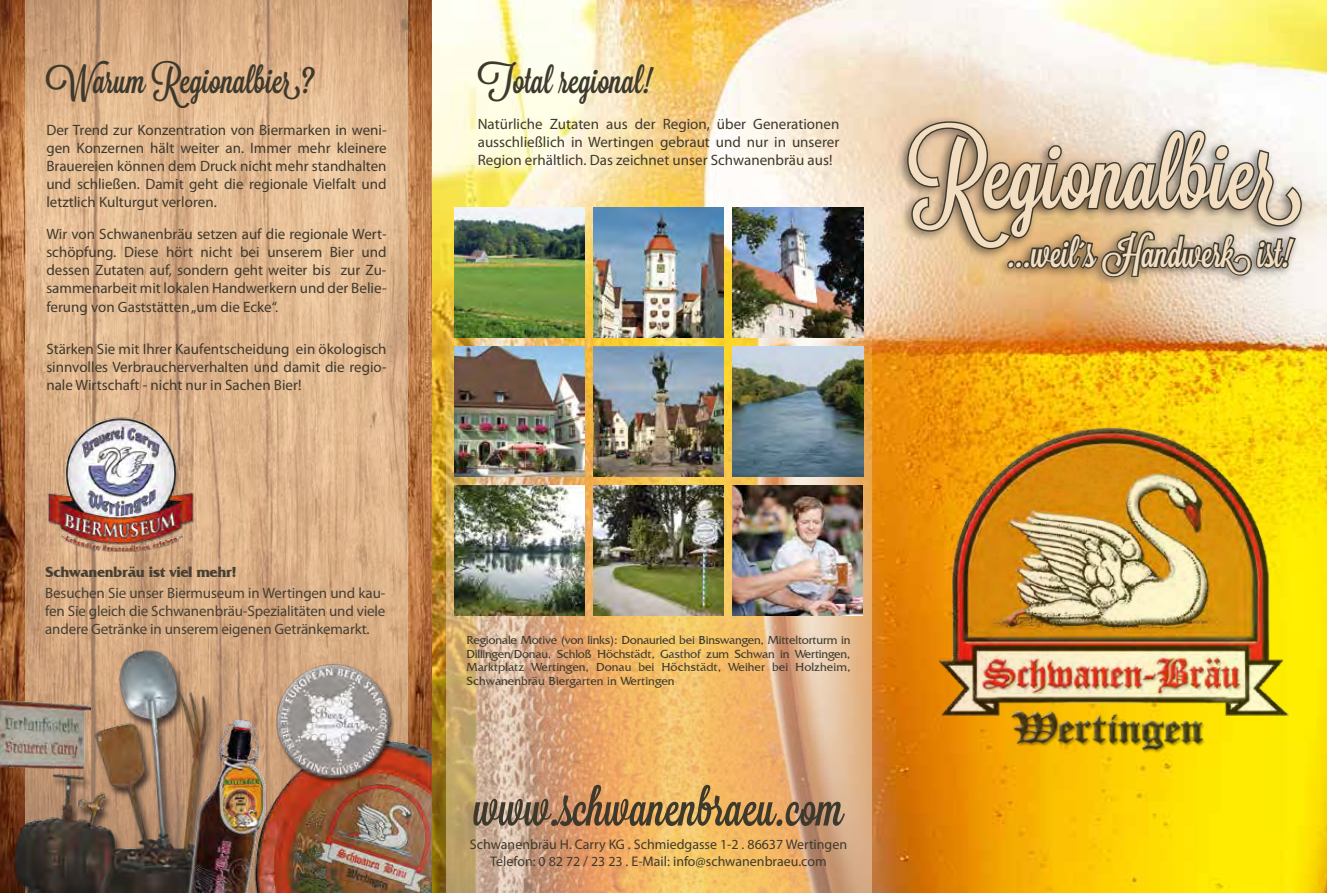
<style>
.page{position:relative;width:1327px;height:893px;background:#fff}
.page>*{position:absolute;margin:0;border:0;box-sizing:border-box;transform-origin:0 0}
.t1{font:95.4px "Lavanderia Sturdy";color:#f3dec2}
.t2{font:51px "Lavanderia Sturdy";color:#3e392d}
.t3{font:38.85px "Lavanderia Sturdy";color:#f3dec2}
.t4{font:36px "Lavanderia Sturdy";color:#3e392d}
.t5{font:15px/18px "Myriad Pro";color:#3e392d;text-align:justify}
.t6{font:15px/18px "Myriad Pro";letter-spacing:-.01em;color:#453f34;text-align:justify}
.t7{font:700 15px "Friz Quadrata IT Cby BT";letter-spacing:-.025em;color:#453f34}
.t8{font:13.95px/17.5px "Myriad Pro";color:#3e392d;text-align:center}
.t9{font:12px/13.5px "Friz Quadrata IT Cby BT";color:#3e392d;text-align:justify}
</style>
<div class="page">
<img style="left:0;top:0;width:1327px;height:893px">
<img style="left:446px;top:198px;width:425px;height:695px">
<svg style="left:25px;top:0;width:383px;height:635px;background:#ddb38c"></svg>
<img style="left:454px;top:485px;width:131px;height:131px">
<div style="left:894px;top:115px;width:413px;height:146px;background:#000;opacity:.5"></div>
<svg style="left:906px;top:120px;width:397px;height:173px;background:#b19e85"></svg>
<img style="left:899px;top:418px;width:425px;height:339px">
<img style="left:0;top:635px;width:432px;height:258px">
<img style="left:44px;top:411px;width:154px;height:155px">
<img style="left:271px;top:659px;width:127px;height:128px">
<img style="left:593px;top:485px;width:131px;height:131px">
<img style="left:732px;top:485px;width:131px;height:131px">
<img style="left:593px;top:207px;width:131px;height:131px">
<img style="left:732px;top:207px;width:131px;height:131px">
<img style="left:454px;top:207px;width:131px;height:131px">
<img style="left:454px;top:346px;width:131px;height:131px">
<img style="left:593px;top:346px;width:131px;height:131px">
<img style="left:732px;top:346px;width:131px;height:131px">
<h3 class="t4" style="left:46px;top:60px;width:265px">Warum Regionalbier?</h3>
<p class="t5" style="left:46px;top:121px;width:342px">Der Trend zur Konzentration von Biermarken in weni&shy;gen Konzernen hält weiter an. Immer mehr kleinere Brauereien können dem Druck nicht mehr standhalten und schließen. Damit geht die regionale Vielfalt und letztlich Kulturgut verloren.</p>
<p class="t5" style="left:46px;top:224px;width:342px">Wir von Schwanenbräu setzen auf die regionale Wert&shy;schöpfung. Diese hört nicht bei unserem Bier und dessen Zutaten auf, sondern geht weiter bis zur Zu&shy;sammenarbeit mit lokalen Handwerkern und der Belie-</p>
<p class="t5" style="left:46px;top:298px;width:233px">ferung von Gaststätten „um die Ecke“.</p>
<p class="t5" style="left:46px;top:340px;width:342px">Stärken Sie mit Ihrer Kaufentscheidung ein ökologisch sinnvolles Verbraucherverhalten und damit die regio&shy;nale Wirtschaft - nicht nur in Sachen Bier!</p>
<p class="t7" style="left:45px;top:562px;width:193px">Schwanenbräu ist viel mehr!</p>
<p class="t6" style="left:45px;top:584px;width:342px">Besuchen Sie unser Biermuseum in Wertingen und kau&shy;fen Sie gleich die Schwanenbräu-Spezialitäten und viele andere Getränke in unserem eigenen Getränkemarkt.</p>
<h3 class="t4" style="left:478px;top:59px;width:173px">Total regional!</h3>
<p class="t5" style="left:478px;top:115px;width:363px">Natürliche Zutaten aus der Region, über Generationen ausschließlich in Wertingen gebraut und nur in unserer Region erhältlich. Das zeichnet unser Schwanenbräu aus!</p>
<h1 class="t1" style="left:908px;top:119px;width:394px">Regionalbier</h1>
<h3 class="t3" style="left:1008px;top:231px;width:282px">...weil´s Handwerk ist!</h3>
<p class="t9" style="left:466px;top:633px;width:385px">Regionale Motive (von links): Donauried bei Binswangen, Mitteltorturm in Dillingen/Donau, Schloß Höchstädt, Gasthof zum Schwan in Wertingen, Marktplatz Wertingen, Donau bei Höchstädt, Weiher bei Holzheim, Schwanenbräu Biergarten in Wertingen</p>
<h2 class="t2" style="left:474px;top:778px;width:371px">www.schwanenbraeu.com</h2>
<p class="t8" style="left:470px;top:835px;width:379px">Schwanenbräu H. Carry KG . Schmiedgasse 1-2 . 86637 Wertingen<br>Telefon: 0 82 72 / 23 23 . E-Mail: info@schwanenbraeu.com</p>
</div>
